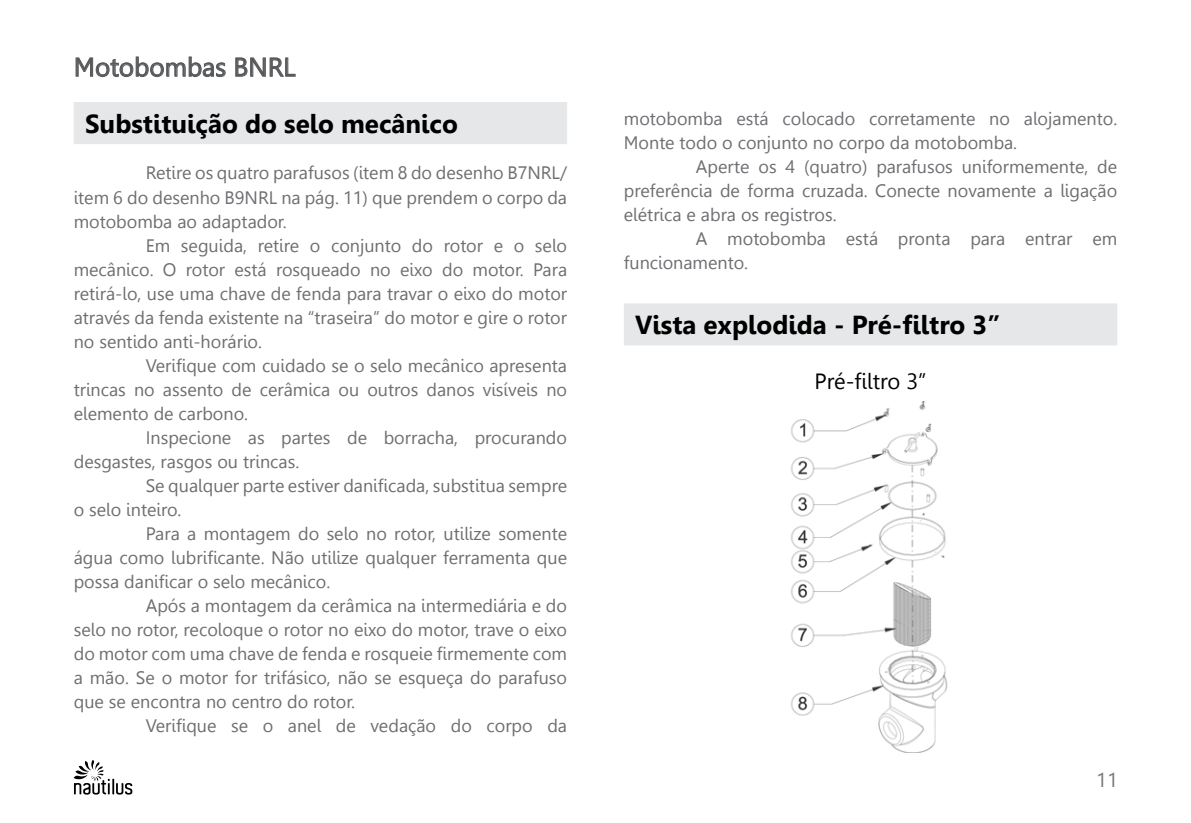
<style>
.page{position:relative;width:1191px;height:823px;background:#fff}
.page>*{position:absolute;margin:0;border:0;box-sizing:border-box;transform-origin:0 0}
.t1{font:700 26px "Leelawadee";color:#000}
.t2{font:26px "Leelawadee";color:#58595b}
.t3{font:22px "Leelawadee";color:#000}
.t4{font:20px "Leelawadee";color:#77787b}
.t5{font:18px "Leelawadee";color:#6d6e71}
</style>
<div class="page">
<svg style="left:76px;top:57px;width:149px;height:20px"></svg>
<svg style="left:236px;top:58px;width:59px;height:18px"></svg>
<svg style="left:74px;top:760px;width:58px;height:34px"></svg>
<div style="left:74px;top:102px;width:493px;height:42px;background:#e6e7e8"></div>
<div style="left:624px;top:303px;width:493px;height:42px;background:#e6e7e8"></div>
<img style="left:791px;top:401px;width:157px;height:350px">
<h1 class="t2" style="left:74px;top:52px;width:223px">Motobombas BNRL</h1>
<h1 class="t1" style="left:85px;top:108px;width:374px">Substituição do selo mecânico</h1>
<p class="t5" style="left:146px;top:163px;width:423px">Retire os quatro parafusos (item 8 do desenho B7NRL/</p>
<p class="t5" style="left:74px;top:187px;width:495px">item 6 do desenho B9NRL na pág. 11) que prendem o corpo da</p>
<p class="t5" style="left:74px;top:211px;width:214px">motobomba ao adaptador.</p>
<p class="t5" style="left:146px;top:235px;width:423px">Em seguida, retire o conjunto do rotor e o selo</p>
<p class="t5" style="left:74px;top:259px;width:495px">mecânico. O rotor está rosqueado no eixo do motor. Para</p>
<p class="t5" style="left:74px;top:283px;width:495px">retirá-lo, use uma chave de fenda para travar o eixo do motor</p>
<p class="t5" style="left:74px;top:307px;width:495px">através da fenda existente na “traseira” do motor e gire o rotor</p>
<p class="t5" style="left:74px;top:331px;width:190px">no sentido anti-horário.</p>
<p class="t5" style="left:146px;top:355px;width:423px">Verifique com cuidado se o selo mecânico apresenta</p>
<p class="t5" style="left:74px;top:379px;width:495px">trincas no assento de cerâmica ou outros danos visíveis no</p>
<p class="t5" style="left:74px;top:403px;width:176px">elemento de carbono.</p>
<p class="t5" style="left:146px;top:427px;width:423px">Inspecione as partes de borracha, procurando</p>
<p class="t5" style="left:74px;top:451px;width:227px">desgastes, rasgos ou trincas.</p>
<p class="t5" style="left:146px;top:475px;width:423px">Se qualquer parte estiver danificada, substitua sempre</p>
<p class="t5" style="left:74px;top:499px;width:109px">o selo inteiro.</p>
<p class="t5" style="left:146px;top:523px;width:423px">Para a montagem do selo no rotor, utilize somente</p>
<p class="t5" style="left:74px;top:546px;width:495px">água como lubrificante. Não utilize qualquer ferramenta que</p>
<p class="t5" style="left:74px;top:570px;width:258px">possa danificar o selo mecânico.</p>
<p class="t5" style="left:146px;top:594px;width:423px">Após a montagem da cerâmica na intermediária e do</p>
<p class="t5" style="left:74px;top:618px;width:495px">selo no rotor, recoloque o rotor no eixo do motor, trave o eixo</p>
<p class="t5" style="left:74px;top:642px;width:495px">do motor com uma chave de fenda e rosqueie firmemente com</p>
<p class="t5" style="left:74px;top:666px;width:495px">a mão. Se o motor for trifásico, não se esqueça do parafuso</p>
<p class="t5" style="left:74px;top:690px;width:283px">que se encontra no centro do rotor.</p>
<p class="t5" style="left:146px;top:714px;width:423px">Verifique se o anel de vedação do corpo da</p>
<p class="t5" style="left:624px;top:108px;width:495px">motobomba está colocado corretamente no alojamento.</p>
<p class="t5" style="left:624px;top:132px;width:395px">Monte todo o conjunto no corpo da motobomba.</p>
<p class="t5" style="left:696px;top:156px;width:423px">Aperte os 4 (quatro) parafusos uniformemente, de</p>
<p class="t5" style="left:624px;top:180px;width:495px">preferência de forma cruzada. Conecte novamente a ligação</p>
<p class="t5" style="left:624px;top:204px;width:214px">elétrica e abra os registros.</p>
<p class="t5" style="left:696px;top:228px;width:423px">A motobomba está pronta para entrar em</p>
<p class="t5" style="left:624px;top:252px;width:126px">funcionamento.</p>
<h1 class="t1" style="left:635px;top:310px;width:367px">Vista explodida - Pré-filtro 3”</h1>
<p class="t3" style="left:814px;top:368px;width:114px">Pré-filtro 3”</p>
<p class="t4" style="left:1096px;top:767px;width:23px">11</p>
</div>
